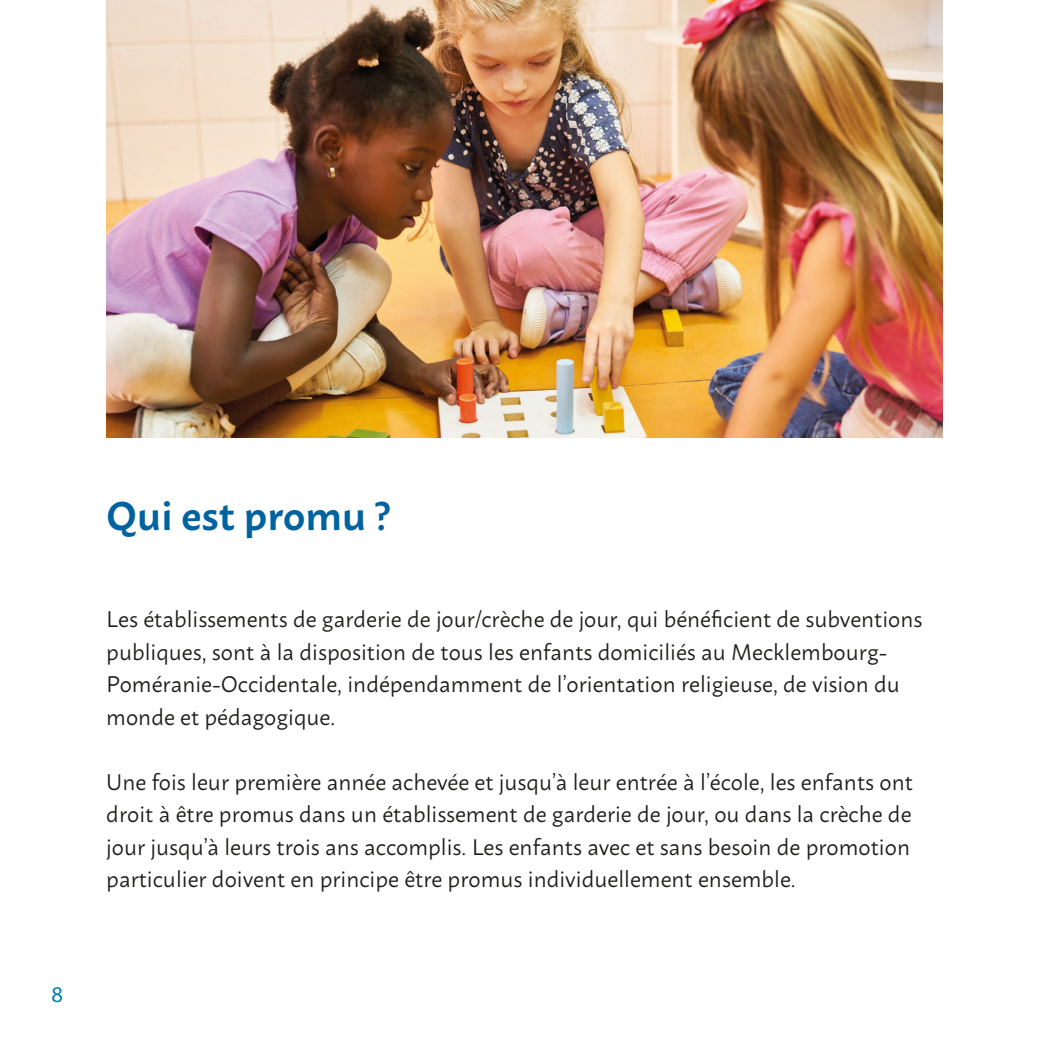
<style>
.page{position:relative;width:1049px;height:1049px;background:#fff}
.page>*{position:absolute;margin:0;border:0;box-sizing:border-box;transform-origin:0 0}
.Überschrift_1{font:600 40px "Macho";color:#00639f}
.Fließtext{font:22.5px/32.5px "Macho";color:#1d1d1b}
.t1{font:22.5px "Myriad Pro";color:#047daa}
</style>
<div class="page">
<img style="left:106px;top:0;width:837px;height:438px">
<p class="t1" style="left:51px;top:980px;width:13px">8</p>
<p class="Überschrift_1" style="left:106px;top:480px;width:285px">Qui est promu ?</p>
<p class="Fließtext" style="left:106px;top:601px;width:818px">Les établissements de garderie de jour/crèche de jour, qui bénéficient de subventions publiques, sont à la disposition de tous les enfants domiciliés au Mecklembourg-Poméranie-Occidentale, indépendamment de l’orientation religieuse, de vision du monde et pédagogique.</p>
<p class="Fließtext" style="left:106px;top:763px;width:808px">Une fois leur première année achevée et jusqu’à leur entrée à l’école, les enfants ont droit à être promus dans un établissement de garderie de jour, ou dans la crèche de jour jusqu’à leurs trois ans accomplis. Les enfants avec et sans besoin de promotion particulier doivent en principe être promus individuellement ensemble.</p>
</div>
